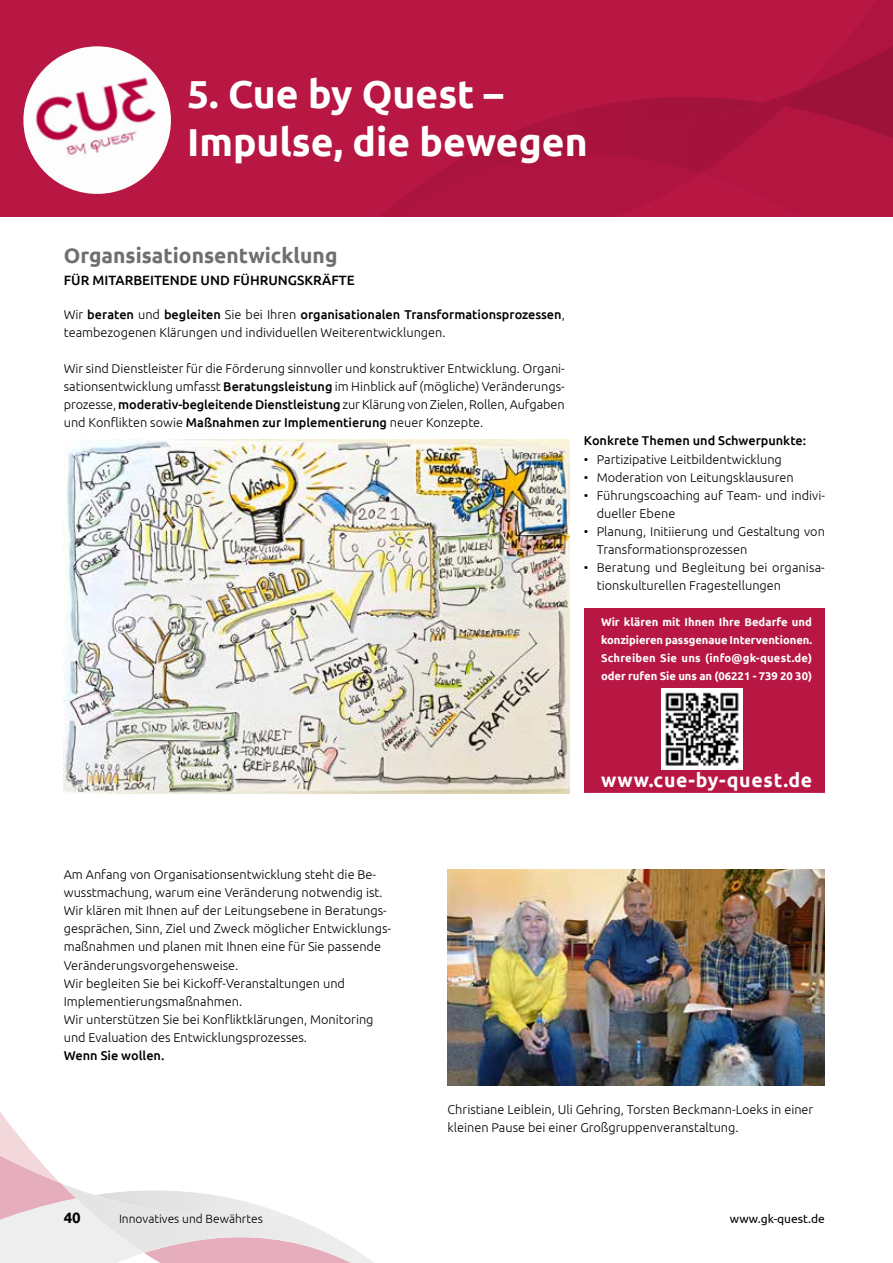
<style>
.page{position:relative;width:893px;height:1263px;background:#fff}
.page>*{position:absolute;margin:0;border:0;box-sizing:border-box;transform-origin:0 0}
.t1{font:700 39px/48px "Ubuntu";color:#fff}
.t2{font:700 21px "Ubuntu";color:#706f6f}
.t3{font:700 19.5px "Ubuntu";letter-spacing:.035em;color:#fff}
.t4{font:700 15px "Ubuntu";color:#000}
.t5{font:500 13.5px "Ubuntu";color:#000}
.t6{font:300 12.75px/18px "Ubuntu";color:#000}
.t7{font:500 12.75px "Ubuntu";color:#000}
.t8{font:300 12px "Ubuntu";color:#000}
.t9{font:12px "Ubuntu";color:#000}
.t10{font:700 11.25px/18px "Ubuntu";letter-spacing:.005em;color:#fff;text-align:justify}
.s1{font-weight:500}
</style>
<div class="page">
<svg style="left:0;top:1112px;width:374px;height:151px"></svg>
<div style="left:0;top:0;width:893px;height:217px;background:#b81643"></div>
<svg style="left:387px;top:46px;width:506px;height:171px"></svg>
<img style="left:448px;top:870px;width:376px;height:216px">
<img style="left:64px;top:439px;width:505px;height:355px">
<div style="left:584px;top:608px;width:241px;height:186px;background:#b81643"></div>
<hr style="left:584px;top:793px;width:241px;height:1px;background:#fff">
<img style="left:661px;top:689px;width:81px;height:81px">
<img style="left:23px;top:46px;width:148px;height:148px">
<h1 class="t1" style="left:187px;top:69px;width:402px">5. Cue by Quest –<br>Impulse, die bewegen</h1>
<h2 class="t2" style="left:64px;top:243px;width:275px">Organsisationsentwicklung</h2>
<p class="t5" style="left:64px;top:272px;width:292px">FÜR MITARBEITENDE UND FÜHRUNGSKRÄFTE</p>
<p class="t6" style="left:64px;top:305px;width:503px">Wir <span class="s1">beraten</span> und <span class="s1">begleiten</span> Sie bei Ihren <span class="s1">organisationalen Transformationsprozessen</span>, teambezogenen Klärungen und individuellen Weiterentwicklungen.</p>
<p class="t6" style="left:64px;top:359px;width:503px;text-align:justify">Wir sind Dienstleister für die Förderung sinnvoller und konstruktiver Entwicklung. Organi&shy;sationsentwicklung umfasst <span class="s1">Beratungsleistung</span> im Hinblick auf (mögliche) Veränderungs&shy;prozesse, <span class="s1">moderativ-begleitende Dienstleistung</span> zur Klärung von Zielen, Rollen, Aufgaben und Konflikten sowie <span class="s1">Maßnahmen zur Implementierung</span> neuer Konzepte.</p>
<p class="t7" style="left:584px;top:433px;width:224px">Konkrete Themen und Schwerpunkte:</p>
<p class="t6" style="left:584px;top:450px;width:199px">• Partizipative Leitbildentwicklung</p>
<p class="t6" style="left:584px;top:468px;width:211px">• Moderation von Leitungsklausuren</p>
<p class="t6" style="left:597px;top:486px;width:230px;text-indent:-13px">• Führungscoaching auf Team- und indivi&shy;dueller Ebene</p>
<p class="t6" style="left:597px;top:522px;width:230px;text-indent:-13px">• Planung, Initiierung und Gestaltung von<br>Transformationsprozessen</p>
<p class="t6" style="left:597px;top:558px;width:230px;text-indent:-13px">• Beratung und Begleitung bei organisa&shy;tionskulturellen Fragestellungen</p>
<p class="t10" style="left:601px;top:613px;width:213px">Wir klären mit Ihnen Ihre Bedarfe und konzipieren passgenaue Interventionen.<br>Schreiben Sie uns (info@gk-quest.de) oder rufen Sie uns an (06221 - 739 20 30)</p>
<p class="t6" style="left:64px;top:865px;width:329px">Am Anfang von Organisationsentwicklung steht die Be&shy;wusstmachung, warum eine Veränderung notwendig ist.<br>Wir klären mit Ihnen auf der Leitungsebene in Beratungs&shy;gesprächen, Sinn, Ziel und Zweck möglicher Entwicklungs&shy;maßnahmen und planen mit Ihnen eine für Sie passende Veränderungsvorgehensweise.<br>Wir begleiten Sie bei Kickoff-Veranstaltungen und Implementierungsmaßnahmen.<br>Wir unterstützen Sie bei Konfliktklärungen, Monitoring und Evaluation des Entwicklungsprozesses.</p>
<p class="t7" style="left:64px;top:1047px;width:102px">Wenn Sie wollen.</p>
<h3 class="t3" style="left:601px;top:768px;width:213px">www.cue-by-quest.de</h3>
<p class="t6" style="left:448px;top:1100px;width:367px">Christiane Leiblein, Uli Gehring, Torsten Beckmann-Loeks in einer kleinen Pause bei einer Großgruppenveranstaltung.</p>
<p class="t4" style="left:64px;top:1208px;width:19px">40</p>
<p class="t8" style="left:119px;top:1211px;width:145px">Innovatives und Bewährtes</p>
<p class="t9" style="left:730px;top:1211px;width:97px">www.gk-quest.de</p>
</div>
